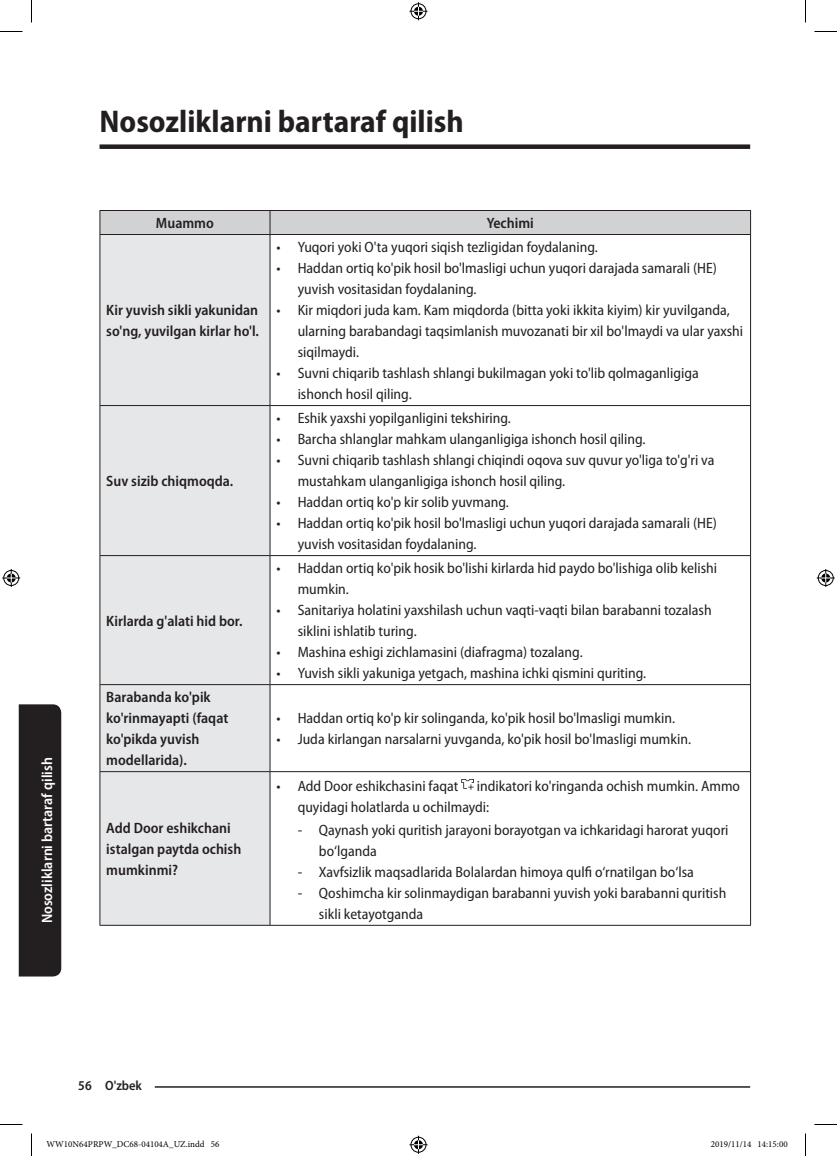
<style>
.page{position:relative;width:837px;height:1156px;background:#fff}
.page>*{position:absolute;margin:0;border:0;box-sizing:border-box;transform-origin:0 0}
.t1{font:700 semi-condensed 31.5px "Myriad Pro";color:#231f20}
.t2{font:semi-condensed 15px/21px "Myriad Pro";color:#231f20}
.t3{font:600 semi-condensed 15px/21px "Myriad Pro";color:#231f20}
.t4{font:600 semi-condensed 15px "Myriad Pro";color:#fff}
.t5{font:600 semi-condensed 13.5px "Myriad Pro";color:#231f20}
.t6{font:9px "Minion Pro";color:#000}
.s1{font-stretch:normal}
</style>
<div class="page">
<hr style="left:100px;top:1086px;width:650px;height:1px;background:#231f20">
<div style="left:78px;top:1077px;width:77px;height:15px;background:#fff"></div>
<div style="left:19px;top:704px;width:42px;height:272px;background:#231f20"></div>
<div style="left:100px;top:144px;width:650px;height:5px;background:#231f20"></div>
<div style="left:101px;top:235px;width:169px;height:690px;background:#e6e7e9"></div>
<div style="left:100px;top:210px;width:651px;height:24px;background:#d1d2d4"></div>
<hr style="left:100px;top:234px;width:170px;height:1px;background:#231f20">
<hr style="left:100px;top:235px;width:1px;height:170px;background:#231f20">
<hr style="left:270px;top:234px;width:481px;height:1px;background:#231f20">
<hr style="left:270px;top:235px;width:1px;height:170px;background:#231f20">
<hr style="left:750px;top:235px;width:1px;height:170px;background:#231f20">
<hr style="left:100px;top:405px;width:170px;height:1px;background:#231f20">
<hr style="left:100px;top:406px;width:1px;height:149px;background:#231f20">
<hr style="left:270px;top:405px;width:481px;height:1px;background:#231f20">
<hr style="left:270px;top:406px;width:1px;height:149px;background:#231f20">
<hr style="left:750px;top:406px;width:1px;height:149px;background:#231f20">
<hr style="left:100px;top:555px;width:170px;height:1px;background:#231f20">
<hr style="left:100px;top:556px;width:1px;height:128px;background:#231f20">
<hr style="left:270px;top:555px;width:481px;height:1px;background:#231f20">
<hr style="left:270px;top:556px;width:1px;height:128px;background:#231f20">
<hr style="left:750px;top:556px;width:1px;height:128px;background:#231f20">
<hr style="left:100px;top:684px;width:170px;height:1px;background:#231f20">
<hr style="left:100px;top:685px;width:1px;height:86px;background:#231f20">
<hr style="left:270px;top:684px;width:481px;height:1px;background:#231f20">
<hr style="left:270px;top:685px;width:1px;height:86px;background:#231f20">
<hr style="left:750px;top:685px;width:1px;height:86px;background:#231f20">
<hr style="left:100px;top:771px;width:170px;height:1px;background:#231f20">
<hr style="left:100px;top:772px;width:1px;height:153px;background:#231f20">
<hr style="left:270px;top:771px;width:481px;height:1px;background:#231f20">
<hr style="left:270px;top:772px;width:1px;height:153px;background:#231f20">
<hr style="left:750px;top:772px;width:1px;height:153px;background:#231f20">
<hr style="left:100px;top:925px;width:170px;height:1px;background:#231f20">
<hr style="left:270px;top:925px;width:481px;height:1px;background:#231f20">
<svg style="left:461px;top:779px;width:13px;height:11px"></svg>
<svg style="left:0;top:31px;width:22px;height:1px"></svg>
<svg style="left:814px;top:31px;width:23px;height:1px"></svg>
<svg style="left:0;top:1124px;width:22px;height:1px"></svg>
<svg style="left:814px;top:1124px;width:23px;height:1px"></svg>
<svg style="left:31px;top:0;width:1px;height:22px"></svg>
<svg style="left:31px;top:1133px;width:1px;height:23px"></svg>
<svg style="left:805px;top:0;width:1px;height:22px"></svg>
<svg style="left:805px;top:1133px;width:1px;height:23px"></svg>
<svg style="left:409px;top:2px;width:18px;height:18px"></svg>
<svg style="left:409px;top:1136px;width:18px;height:18px"></svg>
<svg style="left:2px;top:569px;width:18px;height:18px"></svg>
<svg style="left:817px;top:569px;width:18px;height:18px"></svg>
<p class="t1" style="left:100px;top:101px;width:366px">Nosozliklarni bartaraf qilish</p>
<p class="t3" style="left:156px;top:212px;width:59px">Muammo</p>
<p class="t3" style="left:487px;top:212px;width:48px">Yechimi</p>
<p class="t4" style="left:38px;top:923px;width:167px;rotate:-90deg">Nosozliklarni bartaraf qilish</p>
<p class="t3" style="left:106px;top:299px;width:154px">Kir yuvish sikli yakunidan so'ng, yuvilgan kirlar ho'l.</p>
<p class="t3" style="left:106px;top:470px;width:129px">Suv sizib chiqmoqda.</p>
<p class="t3" style="left:106px;top:610px;width:138px">Kirlarda g'alati hid bor.</p>
<p class="t3" style="left:106px;top:686px;width:123px">Barabanda ko'pik ko'rinmayapti (faqat ko'pikda yuvish modellarida).</p>
<p class="t3" style="left:106px;top:817px;width:136px">Add Door eshikchani istalgan paytda ochish mumkinmi?</p>
<p class="t2" style="left:276px;top:236px;width:323px">• Yuqori yoki O'ta yuqori siqish tezligidan foydalaning.</p>
<p class="t2" style="left:298px;top:257px;width:421px;text-indent:-21px">• Haddan ortiq ko'pik hosil bo'lmasligi uchun yuqori darajada samarali (HE) yuvish vositasidan foydalaning.</p>
<p class="t2" style="left:298px;top:299px;width:447px;text-indent:-21px">• Kir miqdori juda kam. Kam miqdorda (bitta yoki ikkita kiyim) kir yuvilganda, ularning barabandagi taqsimlanish muvozanati bir xil bo'lmaydi va ular yaxshi siqilmaydi.</p>
<p class="t2" style="left:298px;top:362px;width:403px;text-indent:-21px">• Suvni chiqarib tashlash shlangi bukilmagan yoki to'lib qolmaganligiga ishonch hosil qiling.</p>
<p class="t2" style="left:276px;top:407px;width:236px">• Eshik yaxshi yopilganligini tekshiring.</p>
<p class="t2" style="left:276px;top:428px;width:371px">• Barcha shlanglar mahkam ulanganligiga ishonch hosil qiling.</p>
<p class="t2" style="left:298px;top:449px;width:418px;text-indent:-21px">• Suvni chiqarib tashlash shlangi chiqindi oqova suv quvur yo'liga to'g'ri va mustahkam ulanganligiga ishonch hosil qiling.</p>
<p class="t2" style="left:276px;top:491px;width:234px">• Haddan ortiq ko'p kir solib yuvmang.</p>
<p class="t2" style="left:298px;top:512px;width:421px;text-indent:-21px">• Haddan ortiq ko'pik hosil bo'lmasligi uchun yuqori darajada samarali (HE) yuvish vositasidan foydalaning.</p>
<p class="t2" style="left:298px;top:557px;width:421px;text-indent:-21px">• Haddan ortiq ko'pik hosik bo'lishi kirlarda hid paydo bo'lishiga olib kelishi mumkin.</p>
<p class="t2" style="left:298px;top:599px;width:415px;text-indent:-21px">• Sanitariya holatini yaxshilash uchun vaqti-vaqti bilan barabanni tozalash siklini ishlatib turing.</p>
<p class="t2" style="left:276px;top:641px;width:308px">• Mashina eshigi zichlamasini (diafragma) tozalang.</p>
<p class="t2" style="left:276px;top:662px;width:371px">• Yuvish sikli yakuniga yetgach, mashina ichki qismini quriting.</p>
<p class="t2" style="left:276px;top:707px;width:400px">• Haddan ortiq ko'p kir solinganda, ko'pik hosil bo'lmasligi mumkin.</p>
<p class="t2" style="left:276px;top:728px;width:416px">• Juda kirlangan narsalarni yuvganda, ko'pik hosil bo'lmasligi mumkin.</p>
<p class="t2" style="left:298px;top:775px;width:444px;text-indent:-21px">• Add Door eshikchasini faqat indikatori ko'ringanda ochish mumkin. Ammo quyidagi holatlarda u ochilmaydi:</p>
<p class="t2" style="left:319px;top:819px;width:411px;text-indent:-21px"><span class="s1">-</span> Qaynash yoki quritish jarayoni borayotgan va ichkaridagi harorat yuqori bo‘lganda</p>
<p class="t2" style="left:298px;top:861px;width:398px"><span class="s1">-</span> Xavfsizlik maqsadlarida Bolalardan himoya qulfi o‘rnatilgan bo‘lsa</p>
<p class="t2" style="left:319px;top:882px;width:409px;text-indent:-21px"><span class="s1">-</span> Qoshimcha kir solinmaydigan barabanni yuvish yoki barabanni quritish sikli ketayotganda</p>
<p class="t5" style="left:78px;top:1077px;width:65px">56 O'zbek</p>
<p class="t6" style="left:46px;top:1138px;width:174px">WW10N64PRPW_DC68-04104A_UZ.indd 56</p>
<p class="t6" style="left:711px;top:1138px;width:78px">2019/11/14 14:15:00</p>
</div>
